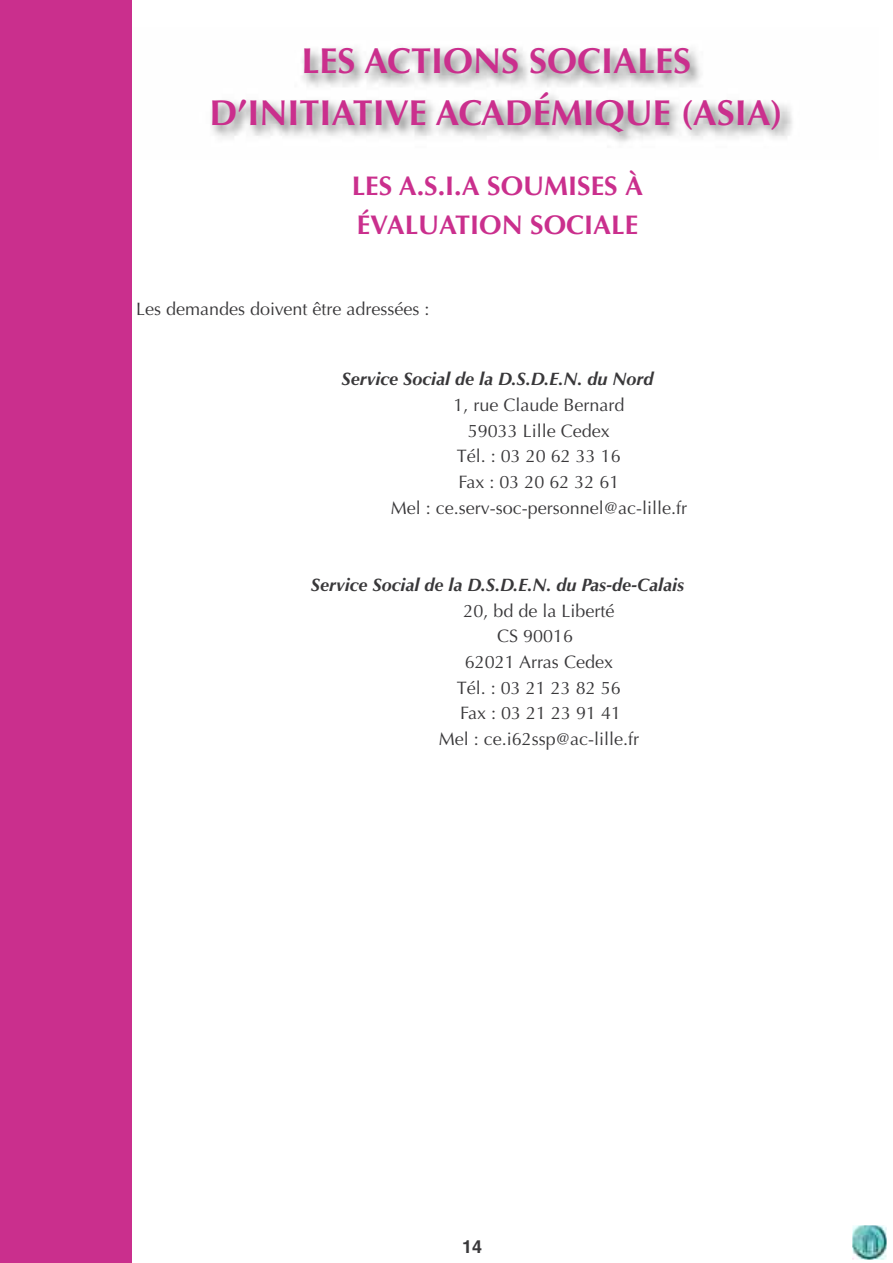
<style>
.page{position:relative;width:893px;height:1263px;background:#fff}
.page>*{position:absolute;margin:0;border:0;box-sizing:border-box;transform-origin:0 0}
.t1{font:700 36px/51.4px "Optima";color:#ca2f8d;text-align:center}
.t2{font:700 27px/38.5px "Optima";color:#ca2f8d}
.t3{font:18px/25.7px "Optima";color:#39383a;text-align:center}
.t4{font:italic 700 18px "Optima";color:#39383a}
.t5{font:700 18px "Helvetica";color:#39383a}
</style>
<div class="page">
<img style="left:852px;top:1225px;width:35px;height:34px">
<img style="left:211px;top:48px;width:581px;height:94px">
<div style="left:0;top:0;width:132px;height:1263px;background:#ca2f8d"></div>
<h1 class="t1" style="left:210px;top:36px;width:575px">LES ACTIONS SOCIALES<br>D’INITIATIVE ACADÉMIQUE (ASIA)</h1>
<h2 class="t2" style="left:352px;top:167px;width:293px">LES A.S.I.A SOUMISES À<br>ÉVALUATION SOCIALE</h2>
<p class="t3" style="left:136px;top:297px;width:295px">Les demandes doivent être adressées :</p>
<p class="t4" style="left:342px;top:368px;width:313px">Service Social de la D.S.D.E.N. du Nord</p>
<p class="t3" style="left:391px;top:392px;width:298px">1, rue Claude Bernard<br>59033 Lille Cedex<br>Tél. : 03 20 62 33 16<br>Fax : 03 20 62 32 61<br>Mel : ce.serv-soc-personnel@ac-lille.fr</p>
<p class="t4" style="left:311px;top:574px;width:375px">Service Social de la D.S.D.E.N. du Pas-de-Calais</p>
<p class="t3" style="left:439px;top:598px;width:202px">20, bd de la Liberté<br>CS 90016<br>62021 Arras Cedex<br>Tél. : 03 21 23 82 56<br>Fax : 03 21 23 91 41<br>Mel : ce.i62ssp@ac-lille.fr</p>
<p class="t5" style="left:462px;top:1236px;width:22px">14</p>
</div>
